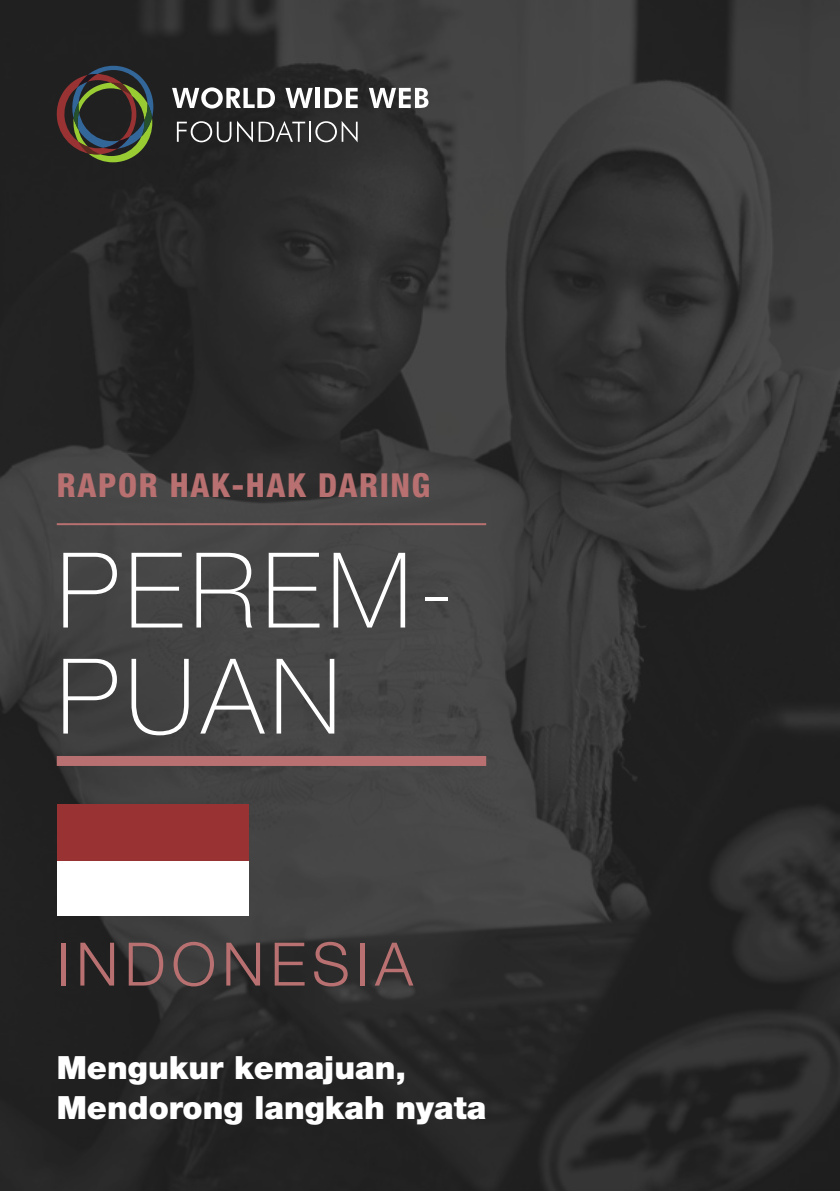
<style>
.page{position:relative;width:840px;height:1191px;background:#fff}
.page>*{position:absolute;margin:0;border:0;box-sizing:border-box;transform-origin:0 0}
.t1{font:100 104.6px/106px "Helvetica Neue LT Std";letter-spacing:.06em;color:#fff}
.t2{font:300 60px "Helvetica Neue LT Std";letter-spacing:.1em;color:#b87070}
.t3{font:800 condensed 33.2px "Helvetica Neue LT Std";letter-spacing:.05em;color:#b87070}
.t4{font:900 32px/40px "Helvetica Neue LT Std";color:#fff}
</style>
<div class="page">
<img style="left:0;top:0;width:839px;height:1191px">
<svg style="left:56px;top:66px;width:99px;height:96px;background:#3e3d31"></svg>
<svg style="left:172px;top:87px;width:103px;height:22px"></svg>
<svg style="left:285px;top:88px;width:27px;height:20px"></svg>
<div style="left:315px;top:88px;width:5px;height:20px;background:#fff"></div>
<svg style="left:324px;top:88px;width:33px;height:20px"></svg>
<svg style="left:368px;top:88px;width:60px;height:20px"></svg>
<svg style="left:177px;top:121px;width:54px;height:21px"></svg>
<svg style="left:237px;top:121px;width:120px;height:21px;background:#5a5a5a"></svg>
<div style="left:57px;top:804px;width:191px;height:57px;background:#933"></div>
<div style="left:57px;top:861px;width:191px;height:54px;background:#fff"></div>
<hr style="left:57px;top:523px;width:429px;height:2px;background:#b87070">
<div style="left:57px;top:756px;width:429px;height:10px;background:#b87070"></div>
<p class="t3" style="left:57px;top:465px;width:375px">RAPOR HAK-HAK DARING</p>
<h1 class="t1" style="left:57px;top:537px;width:399px">PEREM-<br>PUAN</h1>
<h2 class="t2" style="left:57px;top:927px;width:357px">INDONESIA</h2>
<p class="t4" style="left:57px;top:1047px;width:431px">Mengukur kemajuan,<br>Mendorong langkah nyata</p>
</div>
